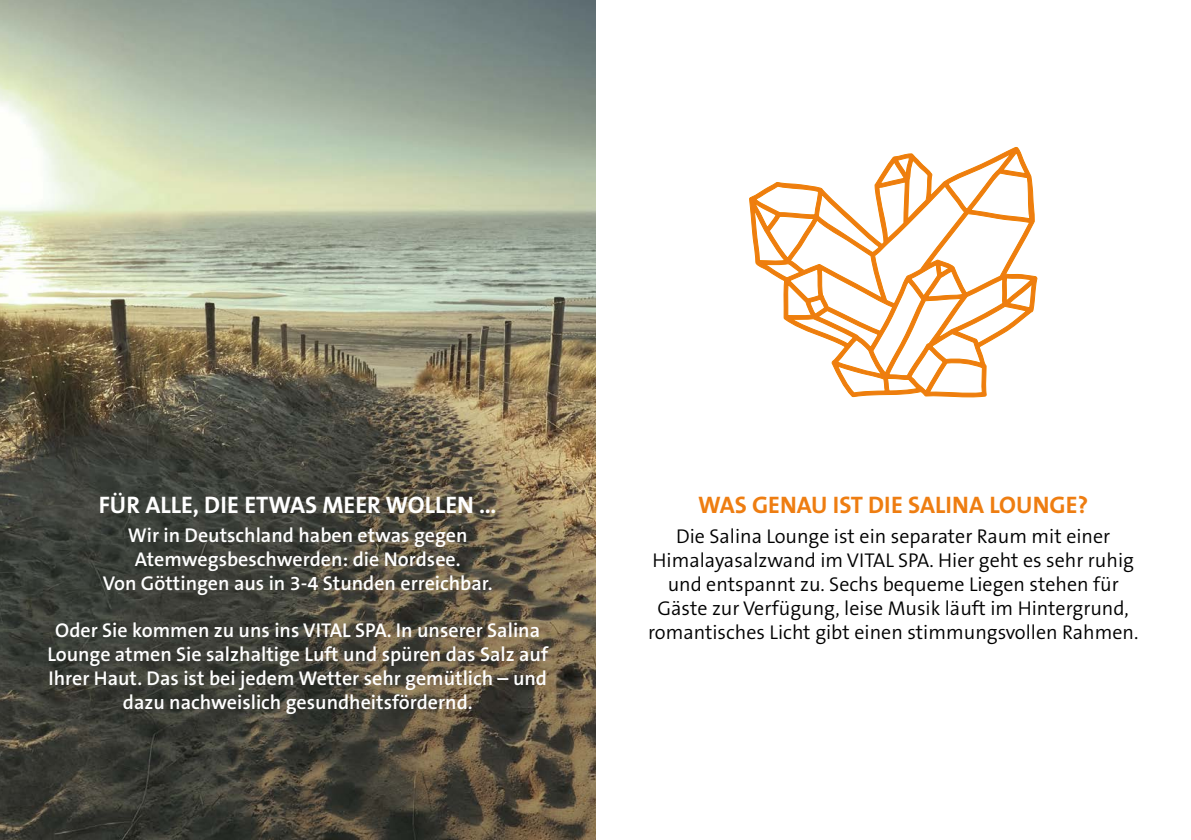
<style>
.page{position:relative;width:1191px;height:840px;background:#fff}
.page>*{position:absolute;margin:0;border:0;box-sizing:border-box;transform-origin:0 0}
.t1{font:700 24px "The Sans B7";color:#fff}
.t2{font:700 24px "The Sans B7";color:#ee7d11}
.t3{font:600 20px/24px "The Sans B6";color:#fff;text-align:center}
.t4{font:300 20px/24px "The Sans B4";color:#000;text-align:center}
</style>
<div class="page">
<img style="left:0;top:0;width:595px;height:839px">
<svg style="left:749px;top:147px;width:288px;height:251px"></svg>
<p class="t1" style="left:99px;top:491px;width:399px">FÜR ALLE, DIE ETWAS MEER WOLLEN …</p>
<p class="t3" style="left:103px;top:523px;width:391px">Wir in Deutschland haben etwas gegen<br>Atemwegsbeschwerden: die Nordsee.<br>Von Göttingen aus in 3-4 Stunden erreichbar.</p>
<p class="t3" style="left:47px;top:618px;width:502px">Oder Sie kommen zu uns ins VITAL SPA. In unserer Salina Lounge atmen Sie salzhaltige Luft und spüren das Salz auf Ihrer Haut. Das ist bei jedem Wetter sehr gemütlich – und dazu nachweislich gesundheitsfördernd.</p>
<p class="t2" style="left:698px;top:491px;width:392px">WAS GENAU IST DIE SALINA LOUNGE?</p>
<p class="t4" style="left:648px;top:524px;width:492px">Die Salina Lounge ist ein separater Raum mit einer Himalayasalzwand im VITAL SPA. Hier geht es sehr ruhig und entspannt zu. Sechs bequeme Liegen stehen für Gäste zur Verfügung, leise Musik läuft im Hintergrund, romantisches Licht gibt einen stimmungsvollen Rahmen.</p>
</div>
